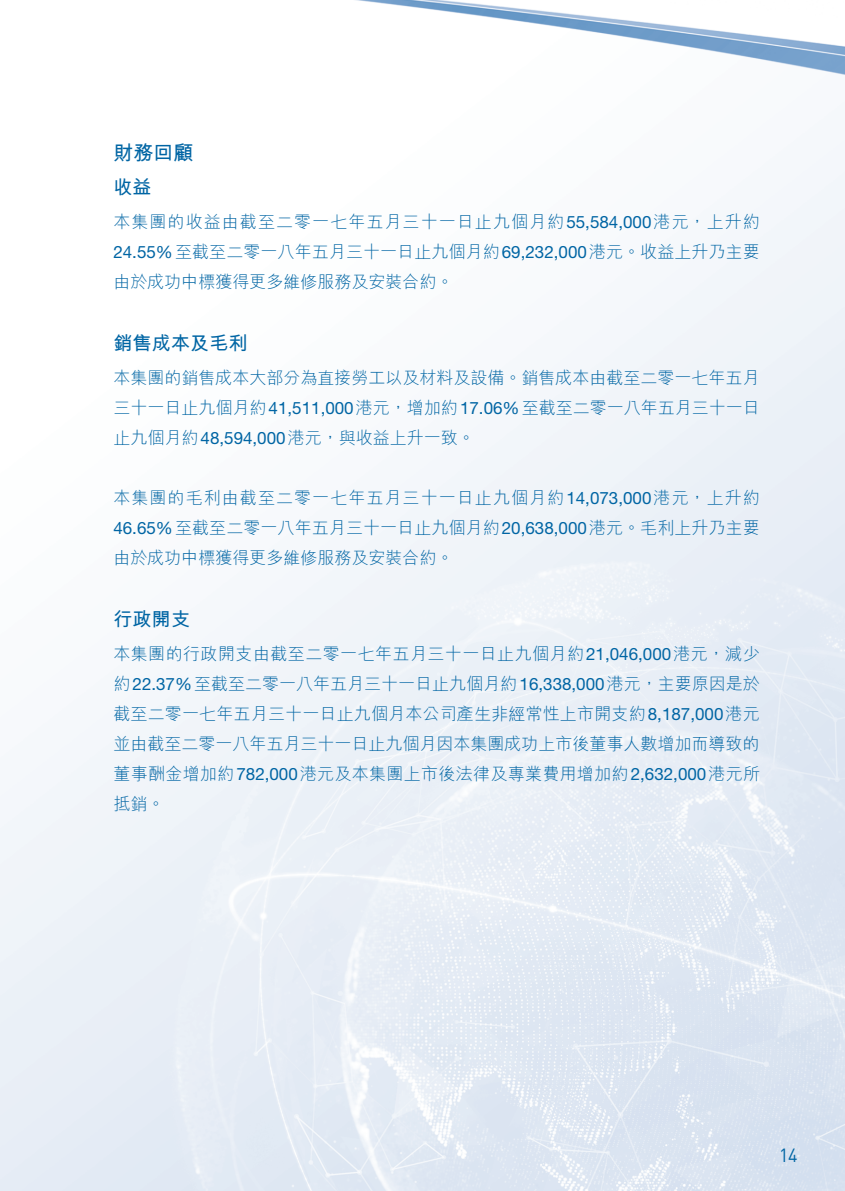
<style>
.page{position:relative;width:845px;height:1191px;background:#fff}
.page>*{position:absolute;margin:0;border:0;box-sizing:border-box;transform-origin:0 0}
.Subhead_1{font:700 20px "M Hei HK";color:#0065a4}
.Subhead_2{font:700 19px "M Hei HK";letter-spacing:.01em;color:#0065a4}
.t1{font:18.8px "DIN";color:#0065a4;scale:.95 1}
.Body_Text{font:300 17px/30px "M Hei HK";color:#0065a4;text-align:justify}
.s1{font-family:"Helvetica Neue LT Std";font-weight:400}
</style>
<div class="page">
<img style="left:1px;top:0;width:844px;height:1191px">
<p class="Subhead_1" style="left:113px;top:138px;width:81px">財務回顧</p>
<p class="Subhead_2" style="left:113px;top:174px;width:40px">收益</p>
<p class="Body_Text" style="left:113px;top:207px;width:648px">本集團的收益由截至二零一七年五月三十一日止九個月約<span class="s1">55,584,000</span>港元，上升約<span class="s1">24.55%</span>至截至二零一八年五月三十一日止九個月約<span class="s1">69,232,000</span>港元。收益上升乃主要由於成功中標獲得更多維修服務及安裝合約。</p>
<p class="Subhead_2" style="left:113px;top:329px;width:136px">銷售成本及毛利</p>
<p class="Body_Text" style="left:113px;top:362px;width:648px">本集團的銷售成本大部分為直接勞工以及材料及設備。銷售成本由截至二零一七年五月三十一日止九個月約<span class="s1">41,511,000</span>港元，增加約<span class="s1">17.06%</span>至截至二零一八年五月三十一日止九個月約<span class="s1">48,594,000</span>港元，與收益上升一致。</p>
<p class="Body_Text" style="left:113px;top:482px;width:648px">本集團的毛利由截至二零一七年五月三十一日止九個月約<span class="s1">14,073,000</span>港元，上升約<span class="s1">46.65%</span>至截至二零一八年五月三十一日止九個月約<span class="s1">20,638,000</span>港元。毛利上升乃主要由於成功中標獲得更多維修服務及安裝合約。</p>
<p class="Subhead_2" style="left:113px;top:605px;width:78px">行政開支</p>
<p class="Body_Text" style="left:113px;top:638px;width:648px">本集團的行政開支由截至二零一七年五月三十一日止九個月約<span class="s1">21,046,000</span>港元，減少約<span class="s1">22.37%</span>至截至二零一八年五月三十一日止九個月約<span class="s1">16,338,000</span>港元，主要原因是於截至二零一七年五月三十一日止九個月本公司產生非經常性上市開支約<span class="s1">8,187,000</span>港元並由截至二零一八年五月三十一日止九個月因本集團成功上市後董事人數增加而導致的董事酬金增加約<span class="s1">782,000</span>港元及本集團上市後法律及專業費用增加約<span class="s1">2,632,000</span>港元所抵銷。</p>
<p class="t1" style="left:779px;top:1143px;width:21px">14</p>
</div>
